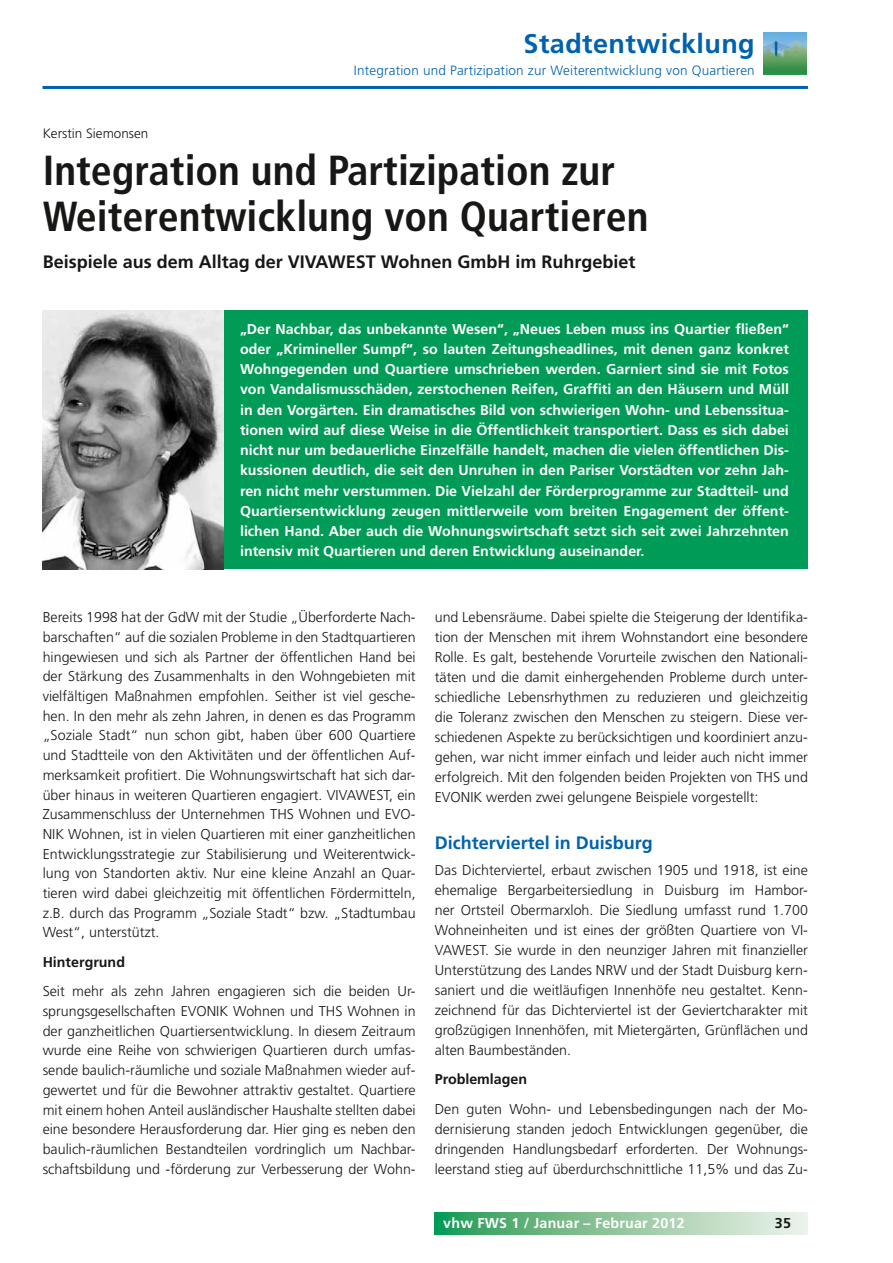
<style>
.page{position:relative;width:893px;height:1263px;background:#fff}
.page>*{position:absolute;margin:0;border:0;box-sizing:border-box;transform-origin:0 0}
.t1{font:700 condensed 42px/46.5px "Frutiger LT";color:#181716}
.t2{font:700 27px "Frutiger LT";letter-spacing:.015em;color:#0062ae}
.t3{font:700 18px "Frutiger LT";color:#181716}
.t4{font:700 18px "Frutiger LT";color:#0062ae}
.t5{font:300 14.25px/19.6px "Frutiger LT";color:#181716;text-align:justify}
.t6{font:700 14.25px/20.2px "Frutiger LT";color:#fff;text-align:justify}
.t7{font:700 14.25px "Frutiger LT";color:#181716}
.t8{font:300 13.5px "Frutiger LT";letter-spacing:.015em;color:#0062ae}
.t9{font:300 13.5px "Frutiger CE";color:#181716}
</style>
<div class="page">
<hr style="left:43px;top:86px;width:765px;height:3px;background:#0062ae">
<svg style="left:435px;top:1213px;width:373px;height:21px;background:#8ec69f"></svg>
<img style="left:764px;top:32px;width:42px;height:43px">
<div style="left:43px;top:311px;width:765px;height:258px;background:#009b56"></div>
<img style="left:43px;top:311px;width:180px;height:258px">
<h2 class="t2" style="left:524px;top:28px;width:233px">Stadtentwicklung</h2>
<p class="t8" style="left:354px;top:62px;width:402px">Integration und Partizipation zur Weiterentwicklung von Quartieren</p>
<p class="t9" style="left:43px;top:126px;width:107px">Kerstin Siemonsen</p>
<h1 class="t1" style="left:43px;top:147px;width:607px">Integration und Partizipation zur<br>Weiterentwicklung von Quartieren</h1>
<p class="t3" style="left:43px;top:251px;width:594px">Beispiele aus dem Alltag der VIVAWEST Wohnen GmbH im Ruhrgebiet</p>
<p class="t6" style="left:240px;top:319px;width:550px">„Der Nachbar, das unbekannte Wesen“, „Neues Leben muss ins Quartier fließen“ oder „Krimineller Sumpf“, so lauten Zeitungsheadlines, mit denen ganz konkret Wohngegenden und Quartiere umschrieben werden. Garniert sind sie mit Fotos von Vandalismusschäden, zerstochenen Reifen, Graffiti an den Häusern und Müll in den Vorgärten. Ein dramatisches Bild von schwierigen Wohn- und Lebenssitua&shy;tionen wird auf diese Weise in die Öffentlichkeit transportiert. Dass es sich dabei nicht nur um bedauerliche Einzelfälle handelt, machen die vielen öffentlichen Dis&shy;kussionen deutlich, die seit den Unruhen in den Pariser Vorstädten vor zehn Jah&shy;ren nicht mehr verstummen. Die Vielzahl der Förderprogramme zur Stadtteil- und Quartiersentwicklung zeugen mittlerweile vom breiten Engagement der öffent&shy;lichen Hand. Aber auch die Wohnungswirtschaft setzt sich seit zwei Jahrzehnten intensiv mit Quartieren und deren Entwicklung auseinander.</p>
<p class="t5" style="left:43px;top:608px;width:374px">Bereits 1998 hat der GdW mit der Studie „Überforderte Nach&shy;barschaften“ auf die sozialen Probleme in den Stadtquartieren hingewiesen und sich als Partner der öffentlichen Hand bei der Stärkung des Zusammenhalts in den Wohngebieten mit vielfältigen Maßnahmen empfohlen. Seither ist viel gesche&shy;hen. In den mehr als zehn Jahren, in denen es das Programm „Soziale Stadt“ nun schon gibt, haben über 600 Quartiere und Stadtteile von den Aktivitäten und der öffentlichen Auf&shy;merksamkeit profitiert. Die Wohnungswirtschaft hat sich dar&shy;über hinaus in weiteren Quartieren engagiert. VIVAWEST, ein Zusammenschluss der Unternehmen THS Wohnen und EVO-NIK Wohnen, ist in vielen Quartieren mit einer ganzheitlichen Entwicklungsstrategie zur Stabilisierung und Weiterentwick&shy;lung von Standorten aktiv. Nur eine kleine Anzahl an Quar&shy;tieren wird dabei gleichzeitig mit öffentlichen Fördermitteln, z.B. durch das Programm „Soziale Stadt“ bzw. „Stadtumbau West“, unterstützt.</p>
<p class="t7" style="left:43px;top:953px;width:84px">Hintergrund</p>
<p class="t5" style="left:43px;top:982px;width:374px">Seit mehr als zehn Jahren engagieren sich die beiden Ur&shy;sprungsgesellschaften EVONIK Wohnen und THS Wohnen in der ganzheitlichen Quartiersentwicklung. In diesem Zeitraum wurde eine Reihe von schwierigen Quartieren durch umfas&shy;sende baulich-räumliche und soziale Maßnahmen wieder auf&shy;gewertet und für die Bewohner attraktiv gestaltet. Quartiere mit einem hohen Anteil ausländischer Haushalte stellten dabei eine besondere Herausforderung dar. Hier ging es neben den baulich-räumlichen Bestandteilen vordringlich um Nachbar&shy;schaftsbildung und -förderung zur Verbesserung der Wohn-</p>
<p class="t5" style="left:435px;top:607px;width:375px">und Lebensräume. Dabei spielte die Steigerung der Identifika&shy;tion der Menschen mit ihrem Wohnstandort eine besondere Rolle. Es galt, bestehende Vorurteile zwischen den Nationali&shy;täten und die damit einhergehenden Probleme durch unter&shy;schiedliche Lebensrhythmen zu reduzieren und gleichzeitig die Toleranz zwischen den Menschen zu steigern. Diese ver&shy;schiedenen Aspekte zu berücksichtigen und koordiniert anzu&shy;gehen, war nicht immer einfach und leider auch nicht immer erfolgreich. Mit den folgenden beiden Projekten von THS und EVONIK werden zwei gelungene Beispiele vorgestellt:</p>
<p class="t4" style="left:435px;top:832px;width:220px">Dichterviertel in Duisburg</p>
<p class="t5" style="left:435px;top:860px;width:375px">Das Dichterviertel, erbaut zwischen 1905 und 1918, ist eine ehemalige Bergarbeitersiedlung in Duisburg im Hambor&shy;ner Ortsteil Obermarxloh. Die Siedlung umfasst rund 1.700<br>Wohneinheiten und ist eines der größten Quartiere von VI-VAWEST. Sie wurde in den neunziger Jahren mit finanzieller Unterstützung des Landes NRW und der Stadt Duisburg kern&shy;saniert und die weitläufigen Innenhöfe neu gestaltet. Kenn&shy;zeichnend für das Dichterviertel ist der Geviertcharakter mit großzügigen Innenhöfen, mit Mietergärten, Grünflächen und alten Baumbeständen.</p>
<p class="t7" style="left:435px;top:1071px;width:94px">Problemlagen</p>
<p class="t5" style="left:435px;top:1099px;width:375px">Den guten Wohn- und Lebensbedingungen nach der Mo&shy;dernisierung standen jedoch Entwicklungen gegenüber, die dringenden Handlungsbedarf erforderten. Der Wohnungs&shy;leerstand stieg auf überdurchschnittliche 11,5% und das Zu-</p>
<p class="t6" style="left:443px;top:1213px;width:243px">vhw FWS 1 / Januar – Februar 2012</p>
<p class="t7" style="left:775px;top:1214px;width:18px">35</p>
</div>
